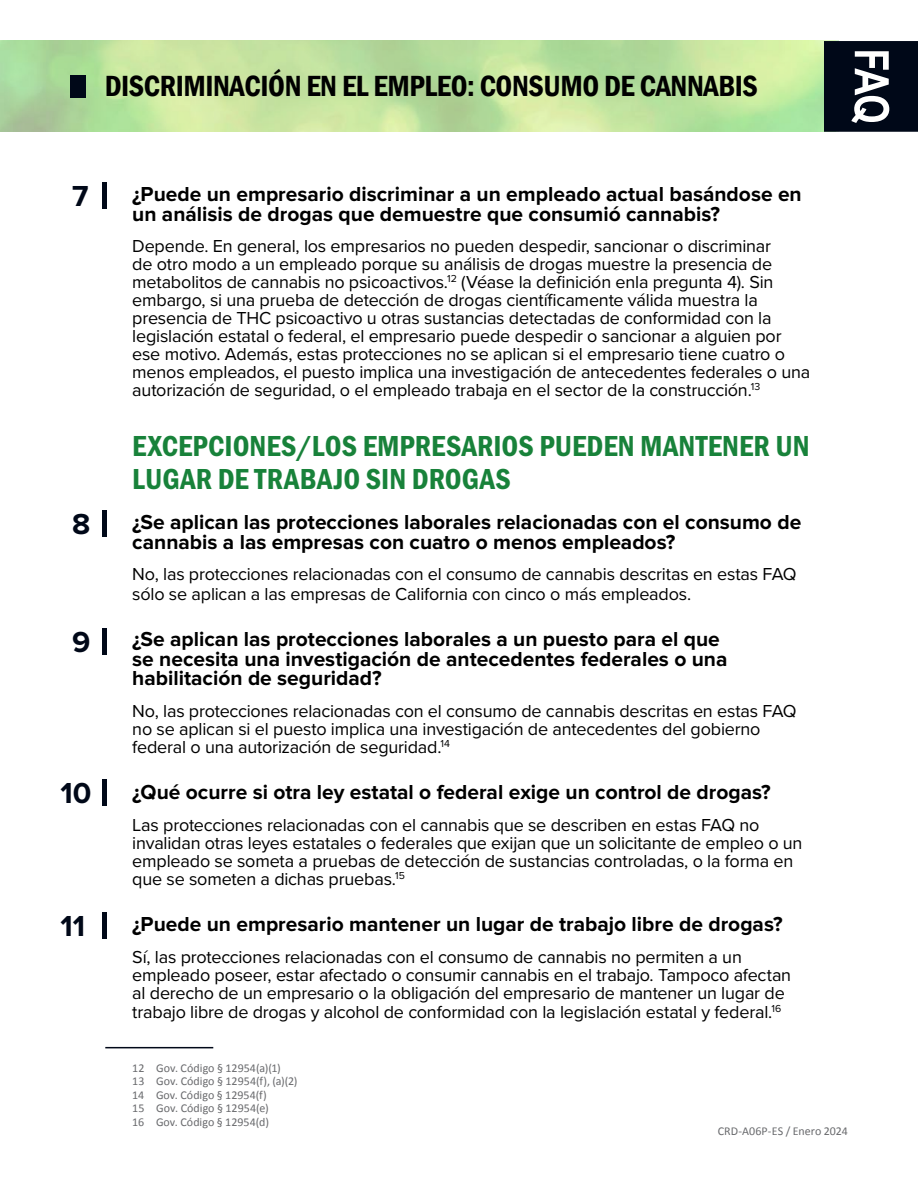
<style>
.page{position:relative;width:918px;height:1188px;background:#fff}
.page>*{position:absolute;margin:0;border:0;box-sizing:border-box;transform-origin:0 0}
.t1{font:30px/33px "Franklin Gothic URW Con Dem";color:#18823a}
.t2{font:600 condensed 30px "Franklin Gothic";letter-spacing:-.015em;color:#000}
.t3{font:700 30px "Proxima Nova";color:#000818}
.t4{font:700 21px/19.5px "Proxima Nova";color:#000}
.t5{font:18px/18px "Proxima Nova";letter-spacing:-.01em;color:#000}
.t6{font:12px "Calibri";color:#696a6d}
.t7{font:10.5px "Proxima Nova";letter-spacing:.01em;color:#000}
.s1{font-size:18px}
</style>
<div class="page">
<hr style="left:105px;top:1047px;width:108px;height:1px;background:#000818">
<img style="left:0;top:40px;width:835px;height:92px">
<svg style="left:824px;top:41px;width:94px;height:91px;background:#252c3a"></svg>
<div style="left:70px;top:75px;width:16px;height:22px;background:#000818"></div>
<div style="left:102px;top:510px;width:5px;height:26px;background:#000818"></div>
<div style="left:102px;top:780px;width:5px;height:26px;background:#000818"></div>
<div style="left:102px;top:628px;width:5px;height:26px;background:#000818"></div>
<div style="left:102px;top:912px;width:5px;height:27px;background:#000818"></div>
<div style="left:102px;top:183px;width:5px;height:26px;background:#000818"></div>
<h1 class="t2" style="left:105px;top:66px;width:655px">DISCRIMINACIÓN EN EL EMPLEO: CONSUMO DE CANNABIS</h1>
<h3 class="t3" style="left:72px;top:179px;width:18px">7</h3>
<h3 class="t3" style="left:72px;top:507px;width:20px">8</h3>
<h3 class="t3" style="left:72px;top:624px;width:20px">9</h3>
<h3 class="t3" style="left:61px;top:776px;width:32px">10</h3>
<h3 class="t3" style="left:61px;top:909px;width:26px">11</h3>
<h3 class="t4" style="left:132px;top:185px;width:671px">¿Puede un empresario discriminar a un empleado actual basándose en</h3>
<h3 class="t4" style="left:132px;top:205px;width:589px">un análisis de drogas que demuestre que consumió cannabis?</h3>
<p class="t5" style="left:132px;top:236px;width:643px;text-align:right">Depende. En general, los empresarios no pueden despedir, sancionar o discriminar de otro modo a un empleado porque su análisis de drogas muestre la presencia de (Véase la definición enla pregunta . )4 Sin</p>
<p class="t7" style="left:444px;top:271px;width:14px"><span class="s1">.</span>12</p>
<p class="t5" style="left:132px;top:272px;width:680px">metabolitos de cannabis no psicoactivos<br>embargo, si una prueba de detección de drogas científicamente válida muestra la presencia de THC psicoactivo u otras sustancias detectadas de conformidad con la legislación estatal o federal, el empresario puede despedir o sancionar a alguien por ese motivo. Además, estas protecciones no se aplican si el empresario tiene cuatro o menos empleados, el puesto implica una investigación de antecedentes federales o una</p>
<p class="t7" style="left:748px;top:379px;width:14px"><span class="s1">.</span>13</p>
<p class="t5" style="left:132px;top:380px;width:617px">autorización de seguridad o, el empleado trabaja en el sector de la construcción</p>
<h2 class="t1" style="left:132px;top:428px;width:679px">EXCEPCIONES/LOS EMPRESARIOS PUEDEN MANTENER UN<br>LUGAR DE TRABAJO SIN DROGAS</h2>
<h3 class="t4" style="left:132px;top:513px;width:671px">¿Se aplican las protecciones laborales relacionadas con el consumo de</h3>
<h3 class="t4" style="left:132px;top:532px;width:545px">cannabis a las empresas con cuatro o menos empleados?</h3>
<p class="t5" style="left:132px;top:563px;width:666px;line-height:19.5px">No, las protecciones relacionadas con el consumo de cannabis descritas en estas FAQ sólo se aplican a las empresas de California con cinco o más empleados.</p>
<h3 class="t4" style="left:132px;top:630px;width:589px">¿Se aplican las protecciones laborales a un puesto para el que</h3>
<h3 class="t4" style="left:132px;top:649px;width:597px">se necesita una investigación de antecedentes federales o una habilitación de seguridad?</h3>
<p class="t5" style="left:132px;top:701px;width:666px">No, las protecciones relacionadas con el consumo de cannabis descritas en estas FAQ no se aplican si el puesto implica una investigación de antecedentes del gobierno</p>
<p class="t7" style="left:437px;top:735px;width:14px"><span class="s1">.</span>14</p>
<p class="t5" style="left:132px;top:737px;width:307px">federal o una autorización de seguridad</p>
<h3 class="t4" style="left:132px;top:783px;width:640px">¿Qué ocurre si otra ley estatal o federal exige un control de drogas?</h3>
<p class="t5" style="left:132px;top:815px;width:672px">Las protecciones relacionadas con el cannabis que se describen en estas FAQ no invalidan otras leyes estatales o federales que exijan que un solicitante de empleo o un empleado se someta a pruebas de detección de sustancias controladas lao, forma en</p>
<p class="t7" style="left:392px;top:867px;width:15px"><span class="s1">.</span>15</p>
<p class="t5" style="left:132px;top:869px;width:261px">que se someten a dichas pruebas</p>
<h3 class="t4" style="left:132px;top:915px;width:652px">¿Puede un empresario mantener un lugar de trabajo libre de drogas?</h3>
<p class="t5" style="left:132px;top:947px;width:660px">Sí, las protecciones relacionadas con el consumo de cannabis no permiten a un empleado poseer, estar afectado o consumir cannabis en el trabajo. Tampoco afectan al derecho de un empresario lao obligación del empresario de mantener un lugar de</p>
<p class="t7" style="left:768px;top:1001px;width:15px"><span class="s1">.</span>16</p>
<p class="t5" style="left:132px;top:1002px;width:638px">trabajo libre de drogas y alcohol de conformidad con la legislación estatal y federal</p>
<p class="t6" style="left:132px;top:1061px;width:14px">12</p>
<p class="t6" style="left:156px;top:1061px;width:126px">Gov. Código § 1 2 9 5 4 (1)(a(</p>
<p class="t6" style="left:132px;top:1074px;width:14px">13</p>
<p class="t6" style="left:156px;top:1074px;width:143px">G o v . C ó d i g o § 1 2 9 5 4 (2)(a(,)f(</p>
<p class="t6" style="left:132px;top:1088px;width:13px">14</p>
<p class="t6" style="left:156px;top:1088px;width:112px">Gov. Código § 12954 (f(</p>
<p class="t6" style="left:132px;top:1101px;width:14px">15</p>
<p class="t6" style="left:156px;top:1101px;width:114px">Gov. Código § 12954 (e(</p>
<p class="t6" style="left:132px;top:1115px;width:13px">16</p>
<p class="t6" style="left:156px;top:1115px;width:114px">Gov. Código § 12954 (d(</p>
<p class="t6" style="left:718px;top:1124px;width:131px">CRD A- 06 -P ES / Enero 2024</p>
</div>
